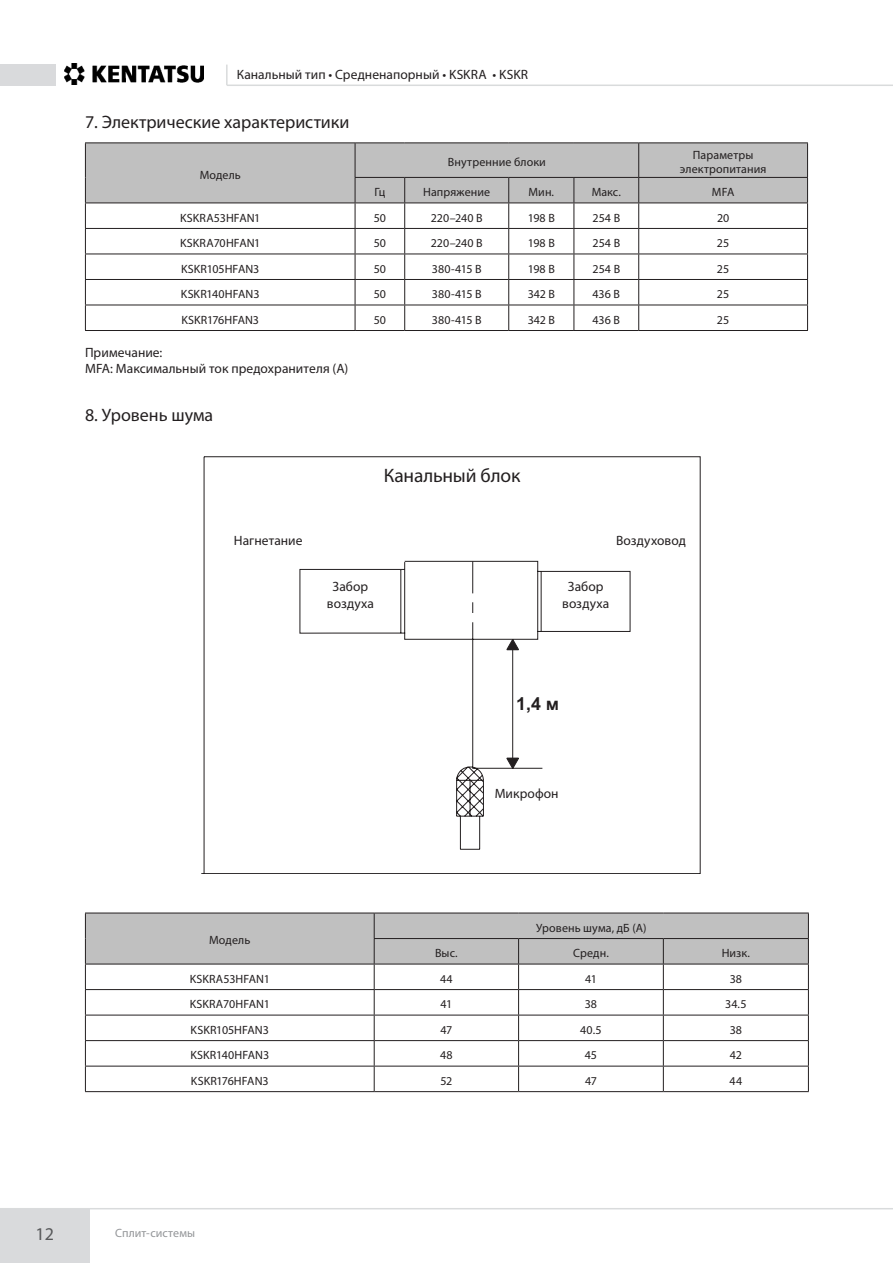
<style>
.page{position:relative;width:893px;height:1263px;background:#fff}
.page>*{position:absolute;margin:0;border:0;box-sizing:border-box;transform-origin:0 0}
.Paragraph_Style_1{font:19.5px "Myriad Pro";letter-spacing:-.01em;color:#231f20}
._1b-Title_1{font:18px "Myriad Pro";color:#231f20}
.t1{font:18px "Myriad Pro";color:#57585a}
.t2{font:700 17.85px "Arial";color:#231f20}
.osn{font:13.5px "Myriad Pro";color:#231f20}
.Paragraph_Style_1-2{font:13.5px "Myriad Pro";letter-spacing:.005em;color:#231f20}
.osn-2{font:12px "Myriad Pro";color:#231f20}
.Paragraph_Style_1-3{font:12px/14.4px "Myriad Pro";letter-spacing:.01em;color:#231f20;text-align:center}
.t3{font:12px "Myriad Pro";letter-spacing:.01em;color:#939598}
</style>
<div class="page">
<hr style="left:227px;top:85px;width:666px;height:1px;background:#d9dbdc">
<hr style="left:226px;top:65px;width:2px;height:20px;background:#d9dbdc">
<div style="left:0;top:64px;width:55px;height:21px;background:#d9dadc"></div>
<div style="left:0;top:1208px;width:89px;height:55px;background:#d9dadc"></div>
<hr style="left:0;top:1208px;width:893px;height:1px;background:#d9dbdc">
<img style="left:65px;top:64px;width:139px;height:20px">
<hr style="left:85px;top:142px;width:270px;height:1px;background:#231f20">
<hr style="left:355px;top:142px;width:50px;height:1px;background:#231f20">
<hr style="left:405px;top:142px;width:104px;height:1px;background:#231f20">
<hr style="left:509px;top:142px;width:65px;height:1px;background:#231f20">
<hr style="left:574px;top:142px;width:65px;height:1px;background:#231f20">
<hr style="left:639px;top:142px;width:169px;height:1px;background:#231f20">
<hr style="left:85px;top:330px;width:270px;height:1px;background:#231f20">
<hr style="left:355px;top:330px;width:50px;height:1px;background:#231f20">
<hr style="left:405px;top:330px;width:104px;height:1px;background:#231f20">
<hr style="left:509px;top:330px;width:65px;height:1px;background:#231f20">
<hr style="left:574px;top:330px;width:65px;height:1px;background:#231f20">
<hr style="left:639px;top:330px;width:169px;height:1px;background:#231f20">
<svg style="left:85px;top:143px;width:723px;height:187px"></svg>
<svg style="left:201px;top:457px;width:499px;height:417px"></svg>
<svg style="left:507px;top:639px;width:12px;height:130px"></svg>
<hr style="left:85px;top:1091px;width:289px;height:1px;background:#231f20">
<hr style="left:374px;top:1091px;width:145px;height:1px;background:#231f20">
<hr style="left:519px;top:1091px;width:144px;height:1px;background:#231f20">
<hr style="left:663px;top:1091px;width:146px;height:1px;background:#231f20">
<svg style="left:85px;top:913px;width:724px;height:178px"></svg>
<div style="left:218px;top:463px;width:468px;height:54px;background:#fff"></div>
<p class="osn" style="left:237px;top:66px;width:293px">Канальный тип • Средненапорный • KSKRA • KSKR</p>
<p class="_1b-Title_1" style="left:85px;top:111px;width:266px">7. Электрические характеристики</p>
<p class="Paragraph_Style_1-3" style="left:200px;top:167px;width:43px">Модель</p>
<p class="Paragraph_Style_1-3" style="left:448px;top:155px;width:100px">Внутренние блоки</p>
<p class="Paragraph_Style_1-3" style="left:680px;top:147px;width:88px">Параметры электропитания</p>
<p class="Paragraph_Style_1-3" style="left:374px;top:185px;width:12px">Гц</p>
<p class="Paragraph_Style_1-3" style="left:423px;top:185px;width:68px">Напряжение</p>
<p class="Paragraph_Style_1-3" style="left:529px;top:185px;width:27px">Мин.</p>
<p class="Paragraph_Style_1-3" style="left:592px;top:185px;width:31px">Макс.</p>
<p class="Paragraph_Style_1-3" style="left:712px;top:185px;width:24px">MFA</p>
<p class="osn-2" style="left:180px;top:210px;width:82px">KSKRA53HFAN1</p>
<p class="osn-2" style="left:374px;top:210px;width:14px">50</p>
<p class="osn-2" style="left:431px;top:210px;width:54px">220–240 В</p>
<p class="osn-2" style="left:528px;top:210px;width:29px">198 В</p>
<p class="osn-2" style="left:592px;top:210px;width:29px">254 В</p>
<p class="osn-2" style="left:717px;top:210px;width:14px">20</p>
<p class="osn-2" style="left:180px;top:236px;width:82px">KSKRA70HFAN1</p>
<p class="osn-2" style="left:374px;top:236px;width:14px">50</p>
<p class="osn-2" style="left:431px;top:236px;width:54px">220–240 В</p>
<p class="osn-2" style="left:528px;top:236px;width:29px">198 В</p>
<p class="osn-2" style="left:592px;top:236px;width:29px">254 В</p>
<p class="osn-2" style="left:717px;top:236px;width:14px">25</p>
<p class="osn-2" style="left:181px;top:261px;width:80px">KSKR105HFAN3</p>
<p class="osn-2" style="left:374px;top:261px;width:14px">50</p>
<p class="osn-2" style="left:432px;top:261px;width:51px">380-415 В</p>
<p class="osn-2" style="left:528px;top:261px;width:29px">198 В</p>
<p class="osn-2" style="left:592px;top:261px;width:29px">254 В</p>
<p class="osn-2" style="left:717px;top:261px;width:14px">25</p>
<p class="osn-2" style="left:181px;top:287px;width:80px">KSKR140HFAN3</p>
<p class="osn-2" style="left:374px;top:287px;width:14px">50</p>
<p class="osn-2" style="left:432px;top:287px;width:51px">380-415 В</p>
<p class="osn-2" style="left:528px;top:287px;width:29px">342 В</p>
<p class="osn-2" style="left:593px;top:287px;width:29px">436 В</p>
<p class="osn-2" style="left:717px;top:287px;width:14px">25</p>
<p class="osn-2" style="left:181px;top:312px;width:79px">KSKR176HFAN3</p>
<p class="osn-2" style="left:374px;top:312px;width:14px">50</p>
<p class="osn-2" style="left:432px;top:312px;width:51px">380-415 В</p>
<p class="osn-2" style="left:528px;top:312px;width:29px">342 В</p>
<p class="osn-2" style="left:593px;top:312px;width:29px">436 В</p>
<p class="osn-2" style="left:717px;top:312px;width:14px">25</p>
<p class="Paragraph_Style_1-2" style="left:85px;top:344px;width:79px">Примечание:</p>
<p class="osn" style="left:85px;top:361px;width:265px">MFA: Максимальный ток предохранителя (А)</p>
<p class="_1b-Title_1" style="left:85px;top:404px;width:130px">8. Уровень шума</p>
<p class="Paragraph_Style_1" style="left:384px;top:464px;width:138px">Канальный блок</p>
<p class="Paragraph_Style_1-2" style="left:234px;top:532px;width:70px">Нагнетание</p>
<p class="Paragraph_Style_1-2" style="left:616px;top:532px;width:71px">Воздуховод</p>
<p class="Paragraph_Style_1-3" style="left:209px;top:933px;width:43px">Модель</p>
<p class="Paragraph_Style_1-2" style="left:333px;top:578px;width:37px">Забор</p>
<p class="Paragraph_Style_1-2" style="left:327px;top:595px;width:49px">воздуха</p>
<p class="Paragraph_Style_1-2" style="left:568px;top:578px;width:37px">Забор</p>
<p class="Paragraph_Style_1-2" style="left:562px;top:595px;width:49px">воздуха</p>
<p class="t2" style="left:516px;top:691px;width:44px">1,4 м</p>
<p class="Paragraph_Style_1-2" style="left:495px;top:785px;width:65px">Микрофон</p>
<p class="Paragraph_Style_1-3" style="left:536px;top:920px;width:112px">Уровень шума, дБ (А)</p>
<p class="Paragraph_Style_1-3" style="left:435px;top:946px;width:24px">Выс.</p>
<p class="Paragraph_Style_1-3" style="left:573px;top:946px;width:37px">Средн.</p>
<p class="Paragraph_Style_1-3" style="left:722px;top:946px;width:30px">Низк.</p>
<p class="osn-2" style="left:190px;top:971px;width:82px">KSKRA53HFAN1</p>
<p class="osn-2" style="left:440px;top:971px;width:14px">44</p>
<p class="osn-2" style="left:585px;top:971px;width:13px">41</p>
<p class="osn-2" style="left:730px;top:971px;width:14px">38</p>
<p class="osn-2" style="left:190px;top:997px;width:82px">KSKRA70HFAN1</p>
<p class="osn-2" style="left:441px;top:997px;width:13px">41</p>
<p class="osn-2" style="left:585px;top:997px;width:14px">38</p>
<p class="osn-2" style="left:725px;top:997px;width:23px">34.5</p>
<p class="osn-2" style="left:191px;top:1022px;width:80px">KSKR105HFAN3</p>
<p class="osn-2" style="left:440px;top:1022px;width:13px">47</p>
<p class="osn-2" style="left:580px;top:1022px;width:23px">40.5</p>
<p class="osn-2" style="left:730px;top:1022px;width:14px">38</p>
<p class="osn-2" style="left:190px;top:1048px;width:80px">KSKR140HFAN3</p>
<p class="osn-2" style="left:440px;top:1048px;width:14px">48</p>
<p class="osn-2" style="left:585px;top:1048px;width:14px">45</p>
<p class="osn-2" style="left:730px;top:1048px;width:14px">42</p>
<p class="osn-2" style="left:191px;top:1073px;width:79px">KSKR176HFAN3</p>
<p class="osn-2" style="left:440px;top:1073px;width:14px">52</p>
<p class="osn-2" style="left:585px;top:1073px;width:13px">47</p>
<p class="osn-2" style="left:729px;top:1073px;width:14px">44</p>
<h2 class="t1" style="left:36px;top:1222px;width:20px">12</h2>
<p class="t3" style="left:115px;top:1226px;width:82px">Сплит-системы</p>
</div>
